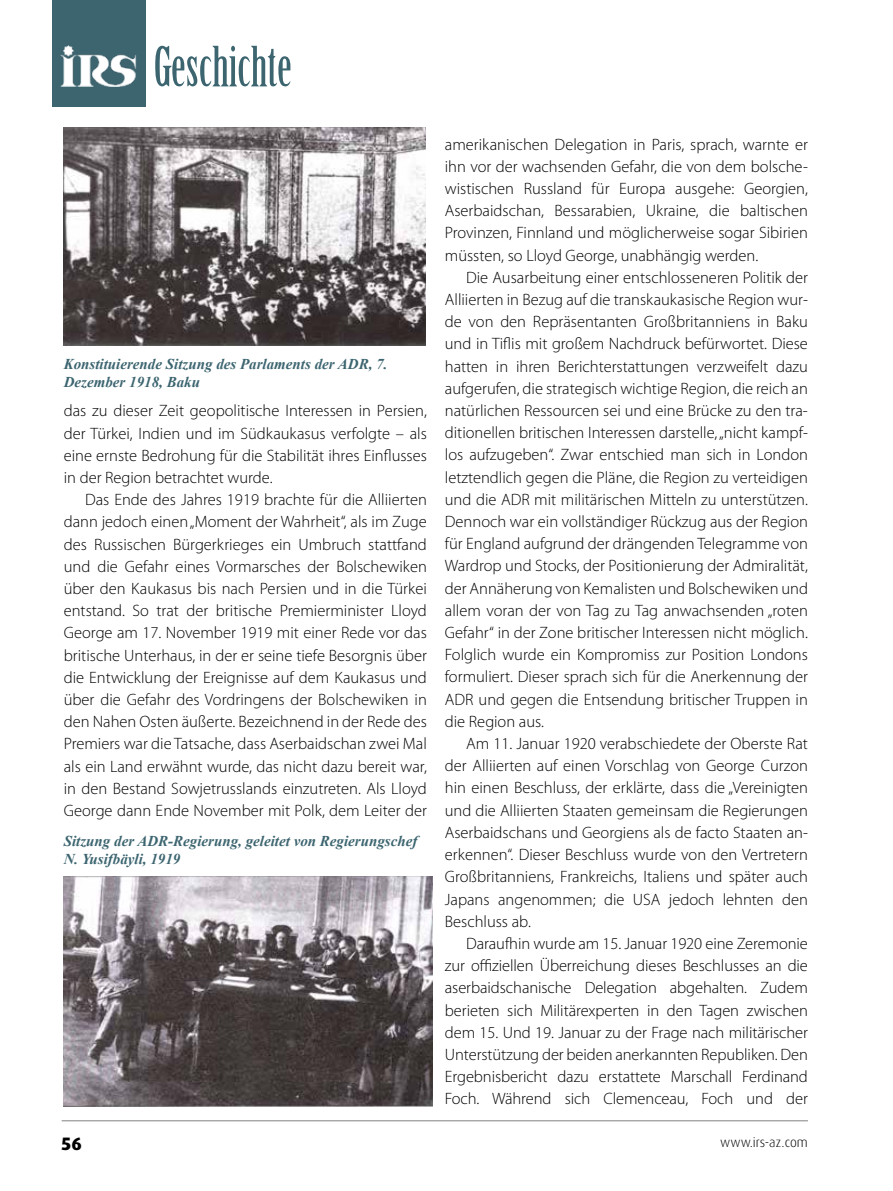
<style>
.page{position:relative;width:893px;height:1191px;background:#fff}
.page>*{position:absolute;margin:0;border:0;box-sizing:border-box;transform-origin:0 0}
.t1{font:54.15px "Birch Std";color:#3c6570}
.t2{font:800 18px "Dax Pro";color:#000}
.t3{font:300 16.5px/22.2px "Myriad Pro";color:#000;text-align:justify}
.t4{font:italic 700 15px/18px "Times New Roman";color:#3c6570}
.t5{font:300 13.5px "Dax Pro";color:#000}
</style>
<div class="page">
<hr style="left:62px;top:1120px;width:746px;height:1px;background:#808285">
<img style="left:64px;top:876px;width:368px;height:230px">
<img style="left:64px;top:127px;width:362px;height:219px">
<div style="left:52px;top:0;width:94px;height:106px;background:#3c6570"></div>
<img style="left:60px;top:45px;width:77px;height:41px">
<h1 class="t1" style="left:154px;top:36px;width:140px">Geschichte</h1>
<p class="t4" style="left:64px;top:355px;width:325px">Konstituierende Sitzung des Parlaments der ADR, 7.<br>Dezember 1918, Baku</p>
<p class="t3" style="left:64px;top:400px;width:365px">das zu dieser Zeit geopolitische Interessen in Persien, der Türkei, Indien und im Südkaukasus verfolgte – als eine ernste Bedrohung für die Stabilität ihres Einflusses in der Region betrachtet wurde.</p>
<p class="t3" style="left:64px;top:489px;width:365px;text-indent:21px">Das Ende des Jahres 1919 brachte für die Alliierten dann jedoch einen „Moment der Wahrheit“, als im Zuge des Russischen Bürgerkrieges ein Umbruch stattfand und die Gefahr eines Vormarsches der Bolschewiken über den Kaukasus bis nach Persien und in die Türkei entstand. So trat der britische Premierminister Lloyd George am 17. November 1919 mit einer Rede vor das britische Unterhaus, in der er seine tiefe Besorgnis über die Entwicklung der Ereignisse auf dem Kaukasus und über die Gefahr des Vordringens der Bolschewiken in den Nahen Osten äußerte. Bezeichnend in der Rede des Premiers war die Tatsache, dass Aserbaidschan zwei Mal als ein Land erwähnt wurde, das nicht dazu bereit war, in den Bestand Sowjetrusslands einzutreten. Als Lloyd George dann Ende November mit Polk, dem Leiter der</p>
<p class="t4" style="left:64px;top:831px;width:355px">Sitzung der ADR-Regierung, geleitet von Regierungschef<br>N. Yusifbäyli, 1919</p>
<p class="t3" style="left:445px;top:133px;width:365px">amerikanischen Delegation in Paris, sprach, warnte er ihn vor der wachsenden Gefahr, die von dem bolsche&shy;wistischen Russland für Europa ausgehe: Georgien, Aserbaidschan, Bessarabien, Ukraine, die baltischen Provinzen, Finnland und möglicherweise sogar Sibirien müssten, so Lloyd George, unabhängig werden.</p>
<p class="t3" style="left:445px;top:266px;width:365px;text-indent:21px">Die Ausarbeitung einer entschlosseneren Politik der Alliierten in Bezug auf die transkaukasische Region wur&shy;de von den Repräsentanten Großbritanniens in Baku und in Tiflis mit großem Nachdruck befürwortet. Diese hatten in ihren Berichterstattungen verzweifelt dazu aufgerufen, die strategisch wichtige Region, die reich an natürlichen Ressourcen sei und eine Brücke zu den tra&shy;ditionellen britischen Interessen darstelle, „nicht kampf&shy;los aufzugeben“. Zwar entschied man sich in London letztendlich gegen die Pläne, die Region zu verteidigen und die ADR</p>
<p class="t3" style="left:445px;top:488px;width:365px;text-indent:89px">mit militärischen Mitteln zu unterstützen.<br>Dennoch war ein vollständiger Rückzug aus der Region für England aufgrund der drängenden Telegramme von Wardrop und Stocks, der Positionierung der Admiralität, der Annäherung von Kemalisten und Bolschewiken und allem voran der von Tag zu Tag anwachsenden „roten Gefahr“ in der Zone britischer Interessen nicht möglich.<br>Folglich wurde ein Kompromiss zur Position Londons formuliert. Dieser sprach sich für die Anerkennung der ADR</p>
<p class="t3" style="left:445px;top:688px;width:365px;text-indent:34px">und gegen die Entsendung britischer Truppen in die Region aus.</p>
<p class="t3" style="left:445px;top:732px;width:365px;text-indent:21px">Am 11. Januar 1920 verabschiedete der Oberste Rat der Alliierten auf einen Vorschlag von George Curzon hin einen Beschluss, der erklärte, dass die „Vereinigten und die Alliierten Staaten gemeinsam die Regierungen Aserbaidschans und Georgiens als de facto Staaten an&shy;erkennen“. Dieser Beschluss wurde von den Vertretern Großbritanniens, Frankreichs, Italiens und später auch Japans angenommen; die USA jedoch lehnten den Beschluss ab.</p>
<p class="t3" style="left:445px;top:932px;width:365px;text-indent:21px">Daraufhin wurde am 15. Januar 1920 eine Zeremonie zur offiziellen Überreichung dieses Beschlusses an die aserbaidschanische Delegation abgehalten. Zudem berieten sich Militärexperten in den Tagen zwischen dem 15. Und 19. Januar zu der Frage nach militärischer Unterstützung der beiden anerkannten Republiken. Den Ergebnisbericht dazu erstattete Marschall Ferdinand Foch. Während sich Clemenceau, Foch und der</p>
<p class="t2" style="left:62px;top:1131px;width:22px">56</p>
<p class="t5" style="left:720px;top:1133px;width:89px">www.irs-az.com</p>
</div>
